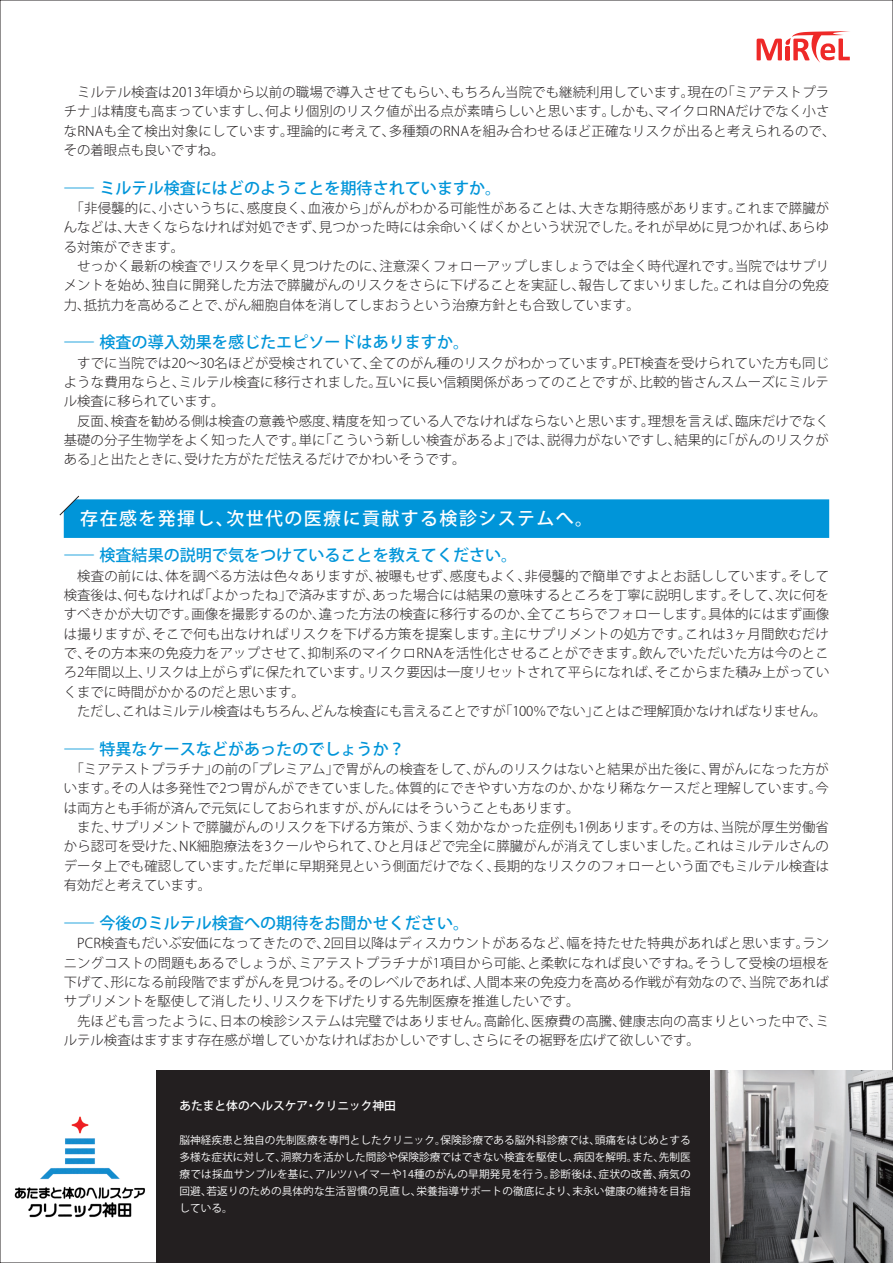
<style>
.page{position:relative;width:893px;height:1263px;background:#fff}
.page>*{position:absolute;margin:0;border:0;box-sizing:border-box;transform-origin:0 0}
.t1{font:500 18px "Koz Go Pr 6 N";letter-spacing:.08em;color:#fff}
.t2{font:500 16.05px "Koz Go Pr 6 N";color:#0095d9}
.t3{font:300 13.35px/19.4px "Koz Go Pr 6 N";letter-spacing:.005em;color:#231f20}
.t4{font:300 13.35px "Koz Go Pr 6 N";letter-spacing:-.015em;color:#231f20}
.t5{font:500 11.7px "Koz Go Pr 6 N";color:#fff}
.t6{font:10.65px/17px "Koz Go Pr 6 N";letter-spacing:.01em;color:#fff;text-align:justify}
.s1{font-weight:300}
</style>
<div class="page">
<svg style="left:59px;top:495px;width:770px;height:43px;background:#1ca0dd"></svg>
<svg style="left:757px;top:31px;width:93px;height:32px"></svg>
<div style="left:156px;top:1071px;width:737px;height:192px;background:#231f20"></div>
<img style="left:710px;top:1071px;width:183px;height:192px">
<img style="left:14px;top:1116px;width:131px;height:102px">
<p class="t3" style="left:64px;top:83px;width:773px">　ミルテル検査は2013年頃から以前の職場で導入させてもらい、もちろん当院でも継続利用しています。現在の「ミアテストプラチナ」は精度も高まっていますし、何より個別のリスク値が出る点が素晴らしいと思います。しかも、マイクロRNAだけでなく小さなRNAも全て検出対象にしています。理論的に考えて、多種類のRNAを組み合わせるほど正確なリスクが出ると考えられるので、その着眼点も良いですね。</p>
<p class="t2" style="left:59px;top:179px;width:443px"><span class="s1">－</span>ミルテル検査にはどのようことを期待されていますか。</p>
<p class="t3" style="left:64px;top:199px;width:767px">　「非侵襲的に、小さいうちに、感度良く、血液から」がんがわかる可能性があることは、大きな期待感があります。これまで膵臓がんなどは、大きくならなければ対処できず、見つかった時には余命いくばくかという状況でした。それが早めに見つかれば、あらゆる対策ができます。<br>　せっかく最新の検査でリスクを早く見つけたのに、注意深くフォローアップしましょうでは全く時代遅れです。当院ではサプリメントを始め、独自に開発した方法で膵臓がんのリスクをさらに下げることを実証し、報告してまいりました。これは自分の免疫力、抵抗力を高めることで、がん細胞自体を消してしまおうという治療方針とも合致しています。</p>
<p class="t2" style="left:59px;top:333px;width:411px"><span class="s1">－</span>検査の導入効果を感じたエピソードはありますか。</p>
<p class="t3" style="left:64px;top:353px;width:767px">　すでに当院では20～30名ほどが受検されていて、全てのがん種のリスクがわかっています。PET検査を受けられていた方も同じような費用ならと、ミルテル検査に移行されました。互いに長い信頼関係があってのことですが、比較的皆さんスムーズにミルテル検査に移られています。<br>　反面、検査を勧める側は検査の意義や感度、精度を知っている人でなければならないと思います。理想を言えば、臨床だけでなく基礎の分子生物学をよく知った人です。単に「こういう新しい検査があるよ」では、説得力がないですし、結果的に「がんのリスクがある」と出たときに、受けた方がただ怯えるだけでかわいそうです。</p>
<h1 class="t1" style="left:80px;top:508px;width:514px">存在感を発揮し、次世代の医療に貢献する検診システムへ。</h1>
<p class="t2" style="left:59px;top:546px;width:460px"><span class="s1">－</span>検査結果の説明で気をつけていることを教えてください。</p>
<p class="t3" style="left:64px;top:566px;width:767px;text-align:justify">　検査の前には、体を調べる方法は色々ありますが、被曝もせず、感度もよく、非侵襲的で簡単ですよとお話ししています。そして検査後は、何もなければ「よかったね」で済みますが、あった場合には結果の意味するところを丁寧に説明します。そして、次に何をすべきかが大切です。画像を撮影するのか、違った方法の検査に移行するのか、全てこちらでフォローします。具体的にはまず画像は撮りますが、そこで何も出なければリスクを下げる方策を提案します。主にサプリメントの処方です。これは3ヶ月間飲むだけで、その方本来の免疫力をアップさせて、抑制系のマイクロRNAを活性化させることができます。飲んでいただいた方は今のところ2年間以上、リスクは上がらずに保たれています。リスク要因は一度リセットされて平らになれば、そこからまた積み上がっていくまでに時間がかかるのだと思います。</p>
<p class="t4" style="left:77px;top:703px;width:751px">ただし、これはミルテル検査はもちろん、どんな検査にも言えることですが「100％でない」ことはご理解頂かなければなりません。</p>
<p class="t2" style="left:59px;top:740px;width:347px"><span class="s1">－</span>特異なケースなどがあったのでしょうか？</p>
<p class="t3" style="left:64px;top:760px;width:767px">　「ミアテストプラチナ」の前の「プレミアム」で胃がんの検査をして、がんのリスクはないと結果が出た後に、胃がんになった方がいます。その人は多発性で2つ胃がんができていました。体質的にできやすい方なのか、かなり稀なケースだと理解しています。今は両方とも手術が済んで元気にしておられますが、がんにはそういうこともあります。<br>　また、サプリメントで膵臓がんのリスクを下げる方策が、うまく効かなかった症例も1例あります。その方は、当院が厚生労働省から認可を受けた、NK細胞療法を3クールやられて、ひと月ほどで完全に膵臓がんが消えてしまいました。これはミルテルさんのデータ上でも確認しています。ただ単に早期発見という側面だけでなく、長期的なリスクのフォローという面でもミルテル検査は有効だと考えています。</p>
<p class="t2" style="left:59px;top:914px;width:411px"><span class="s1">－</span>今後のミルテル検査への期待をお聞かせください。</p>
<p class="t3" style="left:64px;top:934px;width:767px">　PCR検査もだいぶ安価になってきたので、2回目以降はディスカウントがあるなど、幅を持たせた特典があればと思います。ランニングコストの問題もあるでしょうが、ミアテストプラチナが1項目から可能、と柔軟になれば良いですね。そうして受検の垣根を下げて、形になる前段階でまずがんを見つける。そのレベルであれば、人間本来の免疫力を高める作戦が有効なので、当院であればサプリメントを駆使して消したり、リスクを下げたりする先制医療を推進したいです。<br>　先ほども言ったように、日本の検診システムは完璧ではありません。高齢化、医療費の高騰、健康志向の高まりといった中で、ミルテル検査はますます存在感が増していかなければおかしいですし、さらにその裾野を広げて欲しいです。</p>
<p class="t5" style="left:180px;top:1099px;width:218px">あたまと体のヘルスケア・クリニック神田</p>
<p class="t6" style="left:180px;top:1131px;width:513px">脳神経疾患と独自の先制医療を専門としたクリニック。保険診療である脳外科診療では、頭痛をはじめとする多様な症状に対して、洞察力を活かした問診や保険診療ではできない検査を駆使し、病因を解明。また、先制医療では採血サンプルを基に、アルツハイマーや14種のがんの早期発見を行う。診断後は、症状の改善、病気の回避、若返りのための具体的な生活習慣の見直し、栄養指導サポートの徹底により、末永い健康の維持を目指している。</p>
</div>
